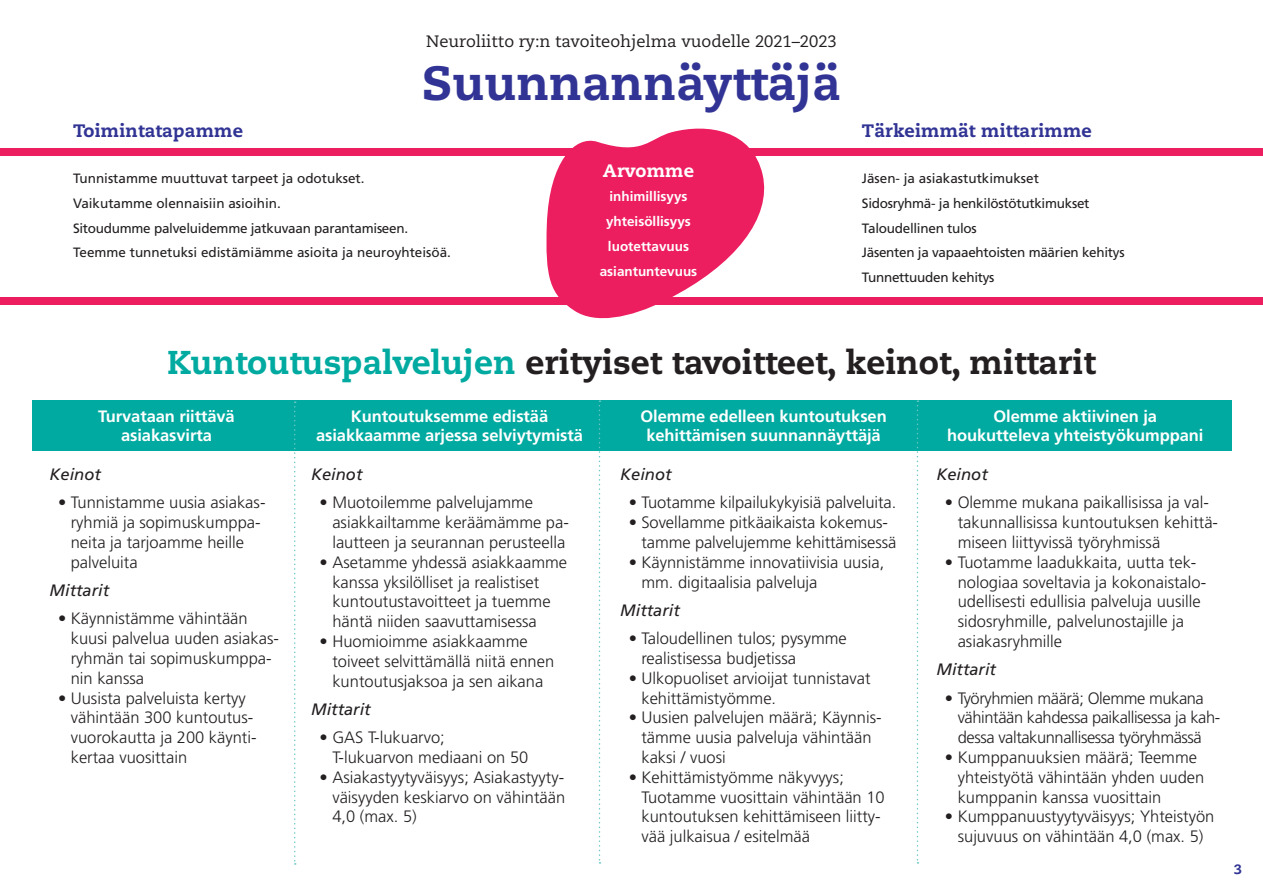
<style>
.page{position:relative;width:1263px;height:893px;background:#fff}
.page>*{position:absolute;margin:0;border:0;box-sizing:border-box;transform-origin:0 0}
.Ots1{font:800 48px "Caecilia LT Std";color:#313494}
.Ots1_sisäsivu{font:800 33px "Caecilia LT Std";color:#231f20}
.Ots3_etusivu{font:800 18px "Caecilia LT Std";letter-spacing:.01em;color:#313494}
.Ots3_etusivu-2{font:800 18px "Caecilia LT Std";letter-spacing:.01em;color:#fff}
.t1{font:300 16.5px/19.8px "Frutiger LT Std";color:#231f20}
.Ots4_vasen_tasaus{font:700 16.5px/19.8px "Frutiger LT Std";letter-spacing:-.005em;color:#fff;text-align:center}
.t2{font:300 16.5px/19.8px "Frutiger LT Std";letter-spacing:-.025em;color:#231f20}
.Mittarit{font:italic 16.5px "Frutiger LT Std";color:#231f20}
.Ots2{font:16.5px "Caecilia LT Std";color:#231f20}
.Leipis_vas{font:13.5px "Frutiger LT Std";letter-spacing:-.02em;color:#231f20}
.Leipis_vas-2{font:13.5px "Frutiger LT Std";color:#231f20}
.Leipis{font:700 13.5px "Frutiger LT Std";color:#fff}
.Ots3_etusivu-3{font:800 13.5px "Caecilia LT Std";color:#313494}
.s1{color:#00aaa0}
</style>
<div class="page">
<div style="left:32px;top:400px;width:1199px;height:51px;background:#00aaa0"></div>
<svg style="left:294px;top:401px;width:2px;height:464px"></svg>
<svg style="left:599px;top:400px;width:1px;height:464px"></svg>
<svg style="left:917px;top:400px;width:1px;height:464px"></svg>
<div style="left:0;top:149px;width:1263px;height:7px;background:#ed1e60"></div>
<div style="left:0;top:298px;width:1263px;height:7px;background:#ed1e60"></div>
<svg style="left:545px;top:128px;width:227px;height:191px;fill:#ed1e60"></svg>
<p class="Ots2" style="left:426px;top:32px;width:412px">Neuroliitto ry:n tavoiteohjelma vuodelle 2021–2023</p>
<p class="Ots1" style="left:422px;top:54px;width:420px">Suunnannäyttäjä</p>
<p class="Ots3_etusivu" style="left:73px;top:120px;width:172px">Toimintatapamme</p>
<p class="Leipis_vas-2" style="left:73px;top:171px;width:293px">Tunnistamme muuttuvat tarpeet ja odotukset.</p>
<p class="Leipis_vas-2" style="left:73px;top:195px;width:209px">Vaikutamme olennaisiin asioihin.</p>
<p class="Leipis_vas" style="left:73px;top:220px;width:337px">Sitoudumme palveluidemme jatkuvaan parantamiseen.</p>
<p class="Leipis_vas-2" style="left:73px;top:245px;width:379px">Teemme tunnetuksi edistämiämme asioita ja neuroyhteisöä.</p>
<p class="Ots3_etusivu-2" style="left:603px;top:159px;width:93px">Arvomme</p>
<p class="Leipis" style="left:609px;top:189px;width:80px">inhimillisyys</p>
<p class="Leipis" style="left:606px;top:213px;width:86px">yhteisöllisyys</p>
<p class="Leipis" style="left:608px;top:238px;width:83px">luotettavuus</p>
<p class="Leipis" style="left:600px;top:263px;width:99px">asiantuntevuus</p>
<p class="Ots3_etusivu" style="left:862px;top:120px;width:232px">Tärkeimmät mittarimme</p>
<p class="Leipis_vas-2" style="left:862px;top:171px;width:179px">Jäsen- ja asiakastutkimukset</p>
<p class="Leipis_vas" style="left:862px;top:195px;width:229px">Sidosryhmä- ja henkilöstötutkimukset</p>
<p class="Leipis_vas" style="left:862px;top:220px;width:116px">Taloudellinen tulos</p>
<p class="Leipis_vas" style="left:862px;top:245px;width:264px">Jäsenten ja vapaaehtoisten määrien kehitys</p>
<p class="Leipis_vas" style="left:862px;top:269px;width:134px">Tunnettuuden kehitys</p>
<p class="Ots1_sisäsivu" style="left:167px;top:342px;width:930px"><span class="s1">Kuntoutuspalvelujen</span> erityiset tavoitteet, keinot, mittarit</p>
<p class="Ots4_vasen_tasaus" style="left:98px;top:406px;width:138px">Turvataan riittävä asiakasvirta</p>
<p class="Ots4_vasen_tasaus" style="left:947px;top:406px;width:258px">Olemme aktiivinen ja houkutteleva yhteistyökumppani</p>
<p class="Ots4_vasen_tasaus" style="left:316px;top:406px;width:268px">Kuntoutuksemme edistää asiakkaamme arjessa selviytymistä</p>
<p class="Ots4_vasen_tasaus" style="left:640px;top:406px;width:248px">Olemme edelleen kuntoutuksen kehittämisen suunnannäyttäjä</p>
<p class="Mittarit" style="left:50px;top:465px;width:53px">Keinot</p>
<p class="t1" style="left:71px;top:493px;width:196px;text-indent:-13px">• Tunnistamme uusia asiakas&shy;ryhmiä ja sopimuskumppa&shy;neita ja tarjoamme heille palveluita</p>
<p class="Mittarit" style="left:50px;top:581px;width:61px">Mittarit</p>
<p class="t1" style="left:71px;top:609px;width:210px;text-indent:-13px">• Käynnistämme vähintään kuusi palvelua uuden asiakas&shy;ryhmän tai sopimuskumppa&shy;nin kanssa</p>
<p class="t1" style="left:71px;top:688px;width:186px;text-indent:-13px">• Uusista palveluista kertyy vähintään 300 kuntoutus&shy;vuorokautta ja 200 käynti&shy;kertaa vuosittain</p>
<p class="Mittarit" style="left:311px;top:465px;width:53px">Keinot</p>
<p class="t1" style="left:332px;top:493px;width:238px;text-indent:-13px">• Muotoilemme palvelujamme asiakkailtamme keräämämme pa&shy;lautteen ja seurannan perusteella</p>
<p class="t1" style="left:332px;top:552px;width:236px;text-indent:-13px">• Asetamme yhdessä asiakkaamme kanssa yksilölliset ja realistiset kuntoutustavoitteet ja tuemme häntä niiden saavuttamisessa</p>
<p class="t1" style="left:332px;top:632px;width:223px;text-indent:-13px">• Huomioimme asiakkaamme toiveet selvittämällä niitä ennen kuntoutusjaksoa ja sen aikana</p>
<p class="Mittarit" style="left:311px;top:700px;width:61px">Mittarit</p>
<p class="t1" style="left:332px;top:728px;width:197px;text-indent:-13px">• GAS T-lukuarvo;<br>T-lukuarvon mediaani on 50</p>
<p class="t1" style="left:332px;top:767px;width:234px;text-align:justify;text-indent:-13px">• Asiakastyytyväisyys; Asiakastyyty&shy;väisyyden keskiarvo on vähintään 4,0 (max. 5)</p>
<p class="Mittarit" style="left:620px;top:465px;width:53px">Keinot</p>
<p class="t1" style="left:629px;top:493px;width:269px">• Tuotamme kilpailukykyisiä palveluita.</p>
<p class="t1" style="left:641px;top:513px;width:256px;text-indent:-13px">• Sovellamme pitkäaikaista kokemus&shy;tamme palvelujemme kehittämisessä</p>
<p class="t1" style="left:641px;top:552px;width:244px;text-indent:-13px">• Käynnistämme innovatiivisia uusia, mm. digitaalisia palveluja</p>
<p class="Mittarit" style="left:620px;top:601px;width:61px">Mittarit</p>
<p class="t1" style="left:641px;top:629px;width:207px;text-indent:-13px">• Taloudellinen tulos; pysymme realistisessa budjetissa</p>
<p class="t1" style="left:641px;top:668px;width:231px;text-indent:-13px">• Ulkopuoliset arvioijat tunnistavat kehittämistyömme.</p>
<p class="t1" style="left:641px;top:708px;width:242px;text-indent:-13px">• Uusien palvelujen määrä; Käynnis&shy;tämme uusia palveluja vähintään kaksi / vuosi</p>
<p class="t1" style="left:641px;top:767px;width:245px;text-indent:-13px">• Kehittämistyömme näkyvyys;<br>Tuotamme vuosittain vähintään 10 kuntoutuksen kehittämiseen liitty&shy;vää julkaisua / esitelmää</p>
<p class="Mittarit" style="left:936px;top:465px;width:53px">Keinot</p>
<p class="t1" style="left:958px;top:493px;width:262px;text-indent:-13px">• Olemme mukana paikallisissa ja val&shy;takunnallisissa kuntoutuksen kehittä&shy;miseen liittyvissä työryhmissä</p>
<p class="t1" style="left:958px;top:552px;width:250px;text-indent:-13px">• Tuotamme laadukkaita, uutta tek&shy;nologiaa soveltavia ja kokonaistalo&shy;udellisesti edullisia palveluja uusille sidosryhmille, palvelunostajille ja asiakasryhmille</p>
<p class="Mittarit" style="left:936px;top:660px;width:61px">Mittarit</p>
<p class="t2" style="left:958px;top:688px;width:264px;text-indent:-13px">• Työryhmien määrä; Olemme mukana vähintään kahdessa paikallisessa ja kah&shy;dessa valtakunnallisessa työryhmässä</p>
<p class="t1" style="left:958px;top:748px;width:248px;text-indent:-13px">• Kumppanuuksien määrä; Teemme yhteistyötä vähintään yhden uuden kumppanin kanssa vuosittain</p>
<p class="t1" style="left:945px;top:807px;width:271px;text-align:center">• Kumppanuustyytyväisyys; Yhteistyön sujuvuus on vähintään 4,0 (max. 5)</p>
<p class="Ots3_etusivu-3" style="left:1234px;top:861px;width:9px">3</p>
</div>
